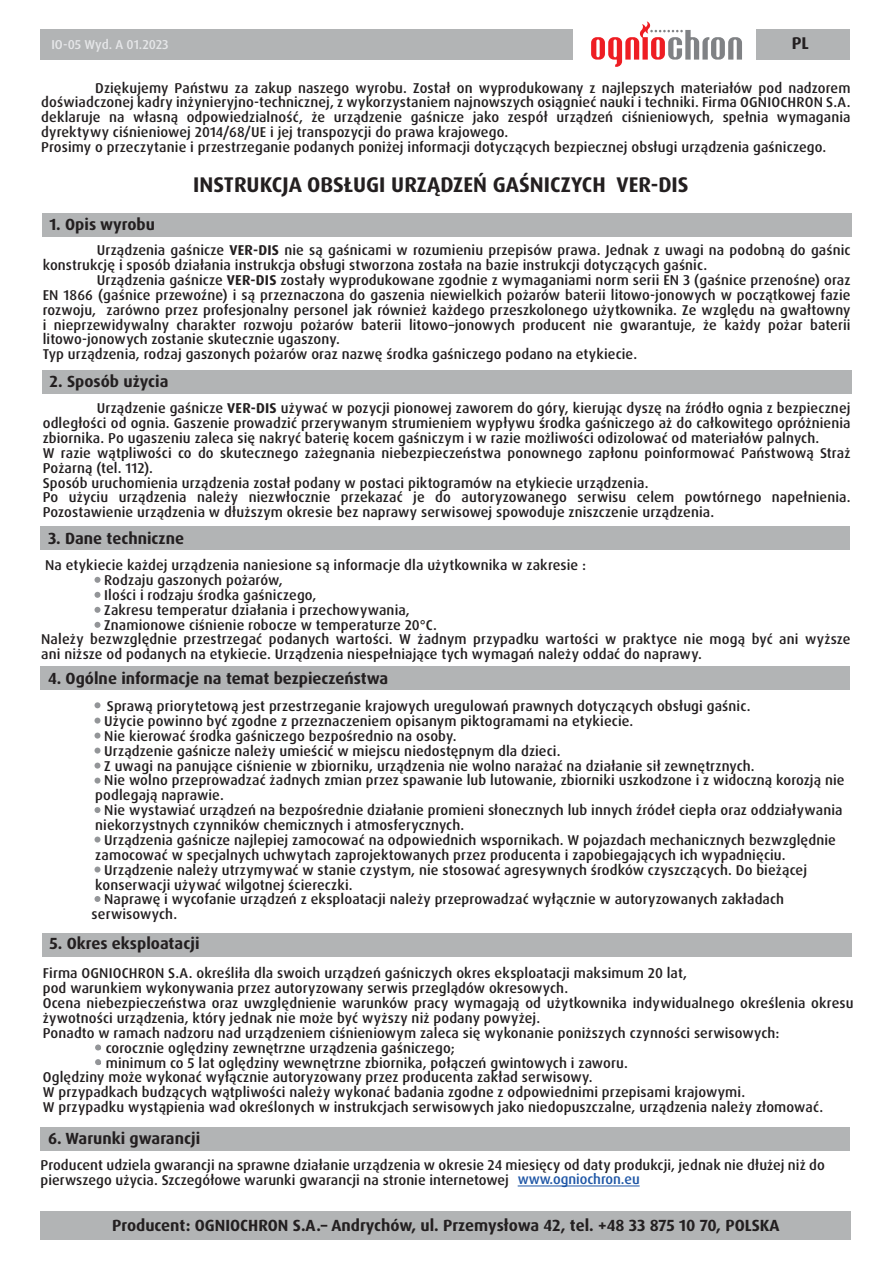
<style>
.page{position:relative;width:893px;height:1263px;background:#fff}
.page>*{position:absolute;margin:0;border:0;box-sizing:border-box;transform-origin:0 0}
.t1{font:700 21.3px "Dax Pro";color:#231f20}
.t2{font:700 16.95px "Dax Pro";color:#231f20}
.t3{font:700 16.2px "Dax Pro";color:#231f20}
.t4{font:500 14.25px/14.9px "Dax Pro";letter-spacing:.01em;color:#231f20}
.t5{font:500 14.1px "Dax Pro";letter-spacing:-.005em;color:#1e56a6}
.t6{font:500 12.9px "Dax Pro";letter-spacing:-.005em;color:#e6e7e9}
.s1{font-weight:700}
</style>
<div class="page">
<div style="left:40px;top:1211px;width:810px;height:29px;background:#b2b4b5"></div>
<div style="left:42px;top:213px;width:809px;height:23px;background:#b2b4b5"></div>
<div style="left:41px;top:527px;width:809px;height:23px;background:#b2b4b5"></div>
<div style="left:40px;top:667px;width:810px;height:23px;background:#b2b4b5"></div>
<div style="left:42px;top:933px;width:809px;height:23px;background:#b2b4b5"></div>
<div style="left:40px;top:1127px;width:810px;height:23px;background:#b2b4b5"></div>
<div style="left:756px;top:29px;width:94px;height:30px;background:#b2b4b5"></div>
<div style="left:40px;top:29px;width:533px;height:30px;background:#b2b4b5"></div>
<div style="left:42px;top:370px;width:809px;height:23px;background:#b2b4b5"></div>
<svg style="left:94px;top:577px;width:6px;height:6px"></svg>
<svg style="left:94px;top:592px;width:6px;height:6px"></svg>
<svg style="left:94px;top:607px;width:6px;height:6px"></svg>
<svg style="left:94px;top:622px;width:6px;height:6px"></svg>
<svg style="left:94px;top:718px;width:6px;height:6px"></svg>
<svg style="left:94px;top:702px;width:6px;height:6px"></svg>
<svg style="left:94px;top:733px;width:6px;height:6px"></svg>
<svg style="left:94px;top:748px;width:6px;height:6px"></svg>
<svg style="left:94px;top:763px;width:6px;height:6px"></svg>
<svg style="left:94px;top:778px;width:6px;height:6px"></svg>
<svg style="left:94px;top:807px;width:6px;height:6px"></svg>
<svg style="left:94px;top:836px;width:6px;height:6px"></svg>
<svg style="left:94px;top:866px;width:6px;height:6px"></svg>
<svg style="left:94px;top:896px;width:6px;height:6px"></svg>
<svg style="left:95px;top:1044px;width:6px;height:6px"></svg>
<svg style="left:95px;top:1059px;width:6px;height:6px"></svg>
<hr style="left:518px;top:1185px;width:122px;height:1px;background:#1e56a6">
<svg style="left:591px;top:21px;width:151px;height:46px"></svg>
<p class="t6" style="left:51px;top:37px;width:119px">IO-05 Wyd. A 01.2023</p>
<p class="t2" style="left:792px;top:33px;width:19px">PL</p>
<p class="t4" style="left:41px;top:80px;width:811px;text-indent:54px">Dziękujemy Państwu za zakup naszego wyrobu. Został on wyprodukowany z najlepszych materiałów pod nadzorem doświadczonej kadry inżynieryjno-technicznej, z wykorzystaniem najnowszych osiągnieć nauki i techniki. Firma OGNIOCHRON S.A. deklaruje na własną odpowiedzialność, że urządzenie gaśnicze jako zespół urządzeń ciśnieniowych, spełnia wymagania dyrektywy ciśnieniowej 2014/68/UE i jej transpozycji do prawa krajowego.<br>Prosimy o przeczytanie i przestrzeganie podanych poniżej informacji dotyczących bezpiecznej obsługi urządzenia gaśniczego.</p>
<p class="t3" style="left:50px;top:214px;width:107px">1. Opis wyrobu</p>
<h1 class="t1" style="left:193px;top:171px;width:497px">INSTRUKCJA OBSŁUGI URZĄDZEŃ GAŚNICZYCH VER-DIS</h1>
<p class="t4" style="left:43px;top:243px;width:809px;text-indent:54px">Urządzenia gaśnicze <span class="s1">VER-DIS</span> nie są gaśnicami w rozumieniu przepisów prawa. Jednak z uwagi na podobną do gaśnic konstrukcję i sposób działania instrukcja obsługi stworzona została na bazie instrukcji dotyczących gaśnic.</p>
<p class="t4" style="left:43px;top:273px;width:809px;text-indent:54px">Urządzenia gaśnicze <span class="s1">VER-DIS</span> zostały wyprodukowane zgodnie z wymaganiami norm serii EN 3 (gaśnice przenośne) oraz EN 1866 (gaśnice przewoźne) i są przeznaczona do gaszenia niewielkich pożarów baterii litowo-jonowych w początkowej fazie rozwoju, zarówno przez profesjonalny personel jak również każdego przeszkolonego użytkownika. Ze względu na gwałtowny i nieprzewidywalny charakter rozwoju pożarów baterii litowo–jonowych producent nie gwarantuje, że każdy pożar baterii litowo-jonowych zostanie skutecznie ugaszony.<br>Typ urządzenia, rodzaj gaszonych pożarów oraz nazwę środka gaśniczego podano na etykiecie.</p>
<p class="t3" style="left:50px;top:371px;width:120px">2. Sposób użycia</p>
<p class="t4" style="left:43px;top:401px;width:809px;text-indent:54px">Urządzenie gaśnicze <span class="s1">VER-DIS</span> używać w pozycji pionowej zaworem do góry, kierując dyszę na źródło ognia z bezpiecznej odległości od ognia. Gaszenie prowadzić przerywanym strumieniem wypływu środka gaśniczego aż do całkowitego opróżnienia zbiornika. Po ugaszeniu zaleca się nakryć baterię kocem gaśniczym i w razie możliwości odizolować od materiałów palnych.<br>W razie wątpliwości co do skutecznego zażegnania niebezpieczeństwa ponownego zapłonu poinformować Państwową Straż Pożarną (tel. 112).<br>Sposób uruchomienia urządzenia został podany w postaci piktogramów na etykiecie urządzenia.<br>Po użyciu urządzenia należy niezwłocznie przekazać je do autoryzowanego serwisu celem powtórnego napełnienia.<br>Pozostawienie urządzenia w dłuższym okresie bez naprawy serwisowej spowoduje zniszczenie urządzenia.</p>
<p class="t3" style="left:48px;top:528px;width:138px">3. Dane techniczne</p>
<p class="t4" style="left:45px;top:558px;width:542px">Na etykiecie każdej urządzenia naniesione są informacje dla użytkownika w zakresie :</p>
<p class="t4" style="left:95px;top:573px;width:189px">• Rodzaju gaszonych pożarów,</p>
<p class="t4" style="left:95px;top:588px;width:223px">• Ilości i rodzaju środka gaśniczego,</p>
<p class="t4" style="left:95px;top:602px;width:316px">• Zakresu temperatur działania i przechowywania,</p>
<p class="t4" style="left:41px;top:617px;width:811px;text-indent:54px">• Znamionowe ciśnienie robocze w temperaturze 20°C.<br>Należy bezwzględnie przestrzegać podanych wartości. W żadnym przypadku wartości w praktyce nie mogą być ani wyższe ani niższe od podanych na etykiecie. Urządzenia niespełniające tych wymagań należy oddać do naprawy.</p>
<p class="t3" style="left:48px;top:668px;width:342px">4. Ogólne informacje na temat bezpieczeństwa</p>
<p class="t4" style="left:107px;top:699px;width:645px">Sprawą priorytetową jest przestrzeganie krajowych uregulowań prawnych dotyczących obsługi gaśnic.</p>
<p class="t4" style="left:95px;top:713px;width:540px">• Użycie powinno być zgodne z przeznaczeniem opisanym piktogramami na etykiecie.</p>
<p class="t4" style="left:95px;top:728px;width:363px">• Nie kierować środka gaśniczego bezpośrednio na osoby.</p>
<p class="t4" style="left:95px;top:743px;width:467px">• Urządzenie gaśnicze należy umieścić w miejscu niedostępnym dla dzieci.</p>
<p class="t4" style="left:95px;top:758px;width:661px">• Z uwagi na panujące ciśnienie w zbiorniku, urządzenia nie wolno narażać na działanie sił zewnętrznych.</p>
<p class="t4" style="left:95px;top:773px;width:751px">• Nie wolno przeprowadzać żadnych zmian przez spawanie lub lutowanie, zbiorniki uszkodzone i z widoczną korozją nie podlegają naprawie.</p>
<p class="t4" style="left:95px;top:803px;width:749px">• Nie wystawiać urządzeń na bezpośrednie działanie promieni słonecznych lub innych źródeł ciepła oraz oddziaływania niekorzystnych czynników chemicznych i atmosferycznych.</p>
<p class="t4" style="left:95px;top:833px;width:742px">• Urządzenia gaśnicze najlepiej zamocować na odpowiednich wspornikach. W pojazdach mechanicznych bezwzględnie zamocować w specjalnych uchwytach zaprojektowanych przez producenta i zapobiegających ich wypadnięciu.</p>
<p class="t4" style="left:95px;top:862px;width:713px">• Urządzenie należy utrzymywać w stanie czystym, nie stosować agresywnych środków czyszczących. Do bieżącej konserwacji używać wilgotnej ściereczki.</p>
<p class="t4" style="left:92px;top:892px;width:694px">• Naprawę i wycofanie urządzeń z eksploatacji należy przeprowadzać wyłącznie w autoryzowanych zakładach serwisowych.</p>
<p class="t3" style="left:50px;top:933px;width:152px">5. Okres eksploatacji</p>
<p class="t4" style="left:43px;top:966px;width:812px">Firma OGNIOCHRON S.A. określiła dla swoich urządzeń gaśniczych okres eksploatacji maksimum 20 lat,<br>pod warunkiem wykonywania przez autoryzowany serwis przeglądów okresowych.<br>Ocena niebezpieczeństwa oraz uwzględnienie warunków pracy wymagają od użytkownika indywidualnego określenia okresu żywotności urządzenia, który jednak nie może być wyższy niż podany powyżej.<br>Ponadto w ramach nadzoru nad urządzeniem ciśnieniowym zaleca się wykonanie poniższych czynności serwisowych:</p>
<p class="t4" style="left:97px;top:1040px;width:359px">• corocznie oględziny zewnętrzne urządzenia gaśniczego;</p>
<p class="t4" style="left:43px;top:1055px;width:782px;text-indent:54px">• minimum co 5 lat oględziny wewnętrzne zbiornika, połączeń gwintowych i zaworu.<br>Oględziny może wykonać wyłącznie autoryzowany przez producenta zakład serwisowy.<br>W przypadkach budzących wątpliwości należy wykonać badania zgodne z odpowiednimi przepisami krajowymi.<br>W przypadku wystąpienia wad określonych w instrukcjach serwisowych jako niedopuszczalne, urządzenia należy złomować.</p>
<p class="t3" style="left:48px;top:1128px;width:154px">6. Warunki gwarancji</p>
<p class="t4" style="left:40px;top:1158px;width:786px">Producent udziela gwarancji na sprawne działanie urządzenia w okresie 24 miesięcy od daty produkcji, jednak nie dłużej niż do pierwszego użycia. Szczegółowe warunki gwarancji na stronie internetowej</p>
<p class="t5" style="left:518px;top:1170px;width:124px">www.ogniochron.eu</p>
<p class="t3" style="left:112px;top:1215px;width:669px">Producent: OGNIOCHRON S.A.– Andrychów, ul. Przemysłowa 42, tel. +48 33 875 10 70, POLSKA</p>
</div>
